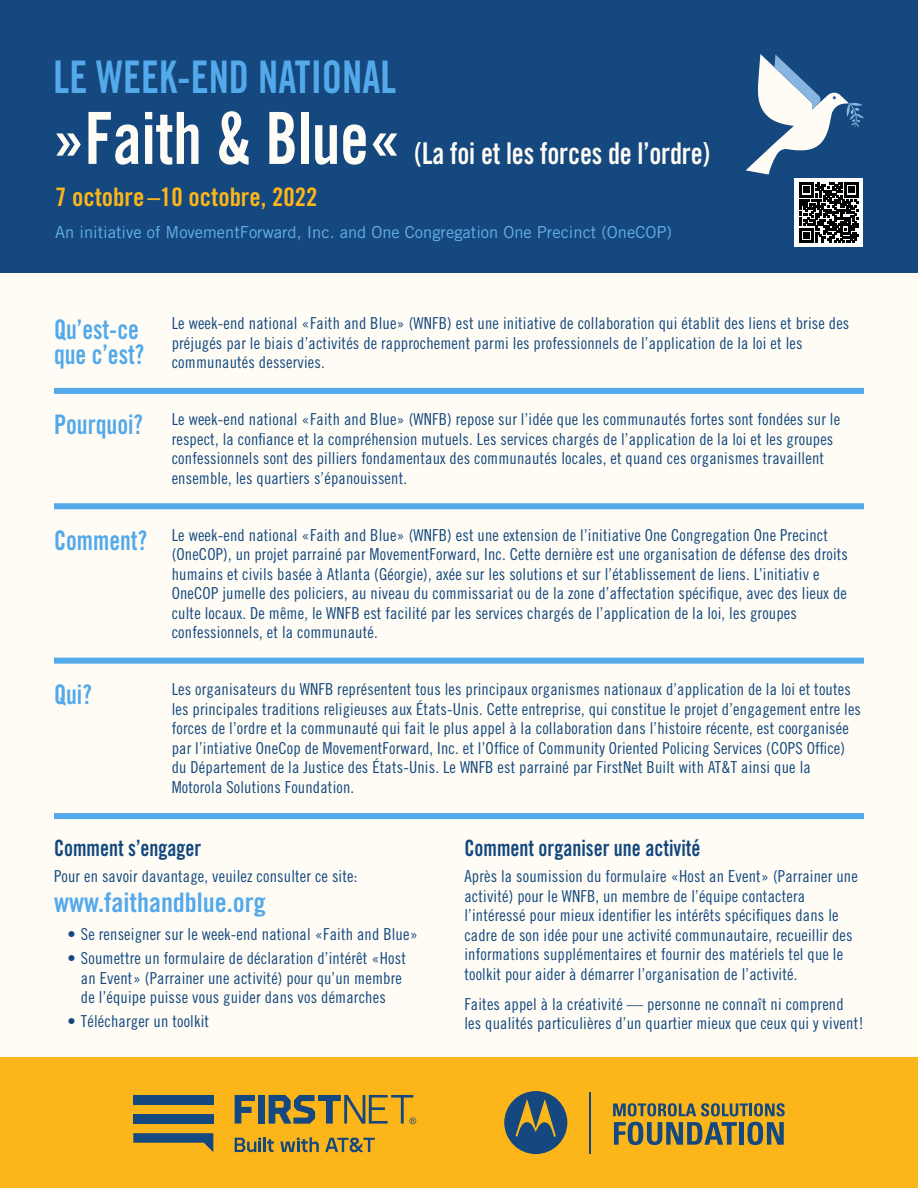
<style>
.page{position:relative;width:918px;height:1188px;background:#fff}
.page>*{position:absolute;margin:0;border:0;box-sizing:border-box;transform-origin:0 0}
.t1{font:72px "Trade Gothic Bold Cond Twenty";letter-spacing:-.005em;color:#fefcf5;scale:.9 1}
.t2{font:45px "Trade Gothic Bold Cond Twenty";color:#53a9ea;scale:.9 1}
.t3{font:30px "Trade Gothic Bold Cond Twenty";letter-spacing:-.005em;color:#fefcf5;scale:.9 1}
.t4{font:27px/25.5px "Trade Gothic Bold Cond Twenty";color:#53a9ea;scale:.9 1}
.t5{font:27px "Trade Gothic Bold Cond Twenty";color:#53a9ea}
.t6{font:25.5px "Trade Gothic Bold Cond Twenty";color:#fdb61a}
.t7{font:22.5px "Trade Gothic Bold Cond Twenty";color:#14487e;scale:.9 1}
.t8{font:16.5px/19.5px "Trade Gothic Cond Eighteen";letter-spacing:.01em;color:#14487e}
.t9{font:16.5px "Trade Gothic";color:#64b1ec}
.s1{font-family:"Trade Gothic Bold Cond Twenty";font-size:27px;color:#53a9ea}
</style>
<div class="page">
<div style="left:0;top:0;width:918px;height:274px;background:#14487e"></div>
<div style="left:0;top:273px;width:918px;height:915px;background:#fefcf5"></div>
<div style="left:0;top:1057px;width:918px;height:131px;background:#fdb61a"></div>
<svg style="left:504px;top:1091px;width:63px;height:63px"></svg>
<svg style="left:613px;top:1103px;width:172px;height:13px"></svg>
<svg style="left:614px;top:1122px;width:123px;height:23px"></svg>
<div style="left:739px;top:1122px;width:5px;height:23px;background:#14487e"></div>
<svg style="left:748px;top:1122px;width:36px;height:23px"></svg>
<hr style="left:589px;top:1092px;width:2px;height:61px;background:#14487e">
<svg style="left:133px;top:1133px;width:80px;height:19px"></svg>
<div style="left:133px;top:1114px;width:80px;height:10px;background:#14487e"></div>
<div style="left:133px;top:1095px;width:80px;height:9px;background:#14487e"></div>
<svg style="left:235px;top:1095px;width:20px;height:29px"></svg>
<div style="left:258px;top:1095px;width:7px;height:29px;background:#14487e"></div>
<svg style="left:325px;top:1138px;width:50px;height:14px"></svg>
<svg style="left:280px;top:1137px;width:39px;height:15px"></svg>
<svg style="left:235px;top:1137px;width:39px;height:15px"></svg>
<svg style="left:269px;top:1095px;width:147px;height:29px"></svg>
<svg style="left:746px;top:54px;width:118px;height:121px"></svg>
<div style="left:795px;top:178px;width:68px;height:69px;background:#fff"></div>
<svg style="left:799px;top:183px;width:60px;height:59px"></svg>
<div style="left:54px;top:388px;width:810px;height:6px;background:#53a9ea"></div>
<div style="left:54px;top:503px;width:810px;height:6px;background:#53a9ea"></div>
<div style="left:54px;top:658px;width:810px;height:6px;background:#53a9ea"></div>
<div style="left:54px;top:813px;width:810px;height:6px;background:#53a9ea"></div>
<h2 class="t2" style="left:54px;top:50px;width:382px">LE WEEK-END NATIONAL</h2>
<h1 class="t1" style="left:52px;top:95px;width:389px">»Faith &amp; Blue«</h1>
<h3 class="t3" style="left:415px;top:135px;width:330px">(La foi et les forces de l’ordre)</h3>
<h3 class="t6" style="left:55px;top:181px;width:264px">7 octobre –10 octobre, 2022</h3>
<p class="t9" style="left:55px;top:222px;width:618px">An initiative of MovementForward, Inc. and One Congregation One Precinct (OneCOP)</p>
<h3 class="t4" style="left:54px;top:316px;width:102px">Qu’est-ce que c’est?</h3>
<p class="t8" style="left:172px;top:314px;width:679px">Le week-end national «Faith and Blue» (WNFB) est une initiative de collaboration qui établit des liens et brise des préjugés par le biais d’activités de rapprochement parmi les professionnels de l’application de la loi et les communautés desservies.</p>
<p class="t8" style="left:172px;top:409px;width:670px;text-indent:-118px"><span class="s1">Pourquoi?</span> Le week-end national «Faith and Blue» (WNFB) repose sur l’idée que les communautés fortes sont fondées sur le respect, la confiance et la compréhension mutuels. Les services chargés de l’application de la loi et les groupes confessionnels sont des pilliers fondamentaux des communautés locales, et quand ces organismes travaillent ensemble, les quartiers s’épanouissent.</p>
<p class="t8" style="left:172px;top:525px;width:678px;text-indent:-118px"><span class="s1">Comment?</span> Le week-end national «Faith and Blue» (WNFB) est une extension de l’initiative One Congregation One Precinct (OneCOP), un projet parrainé par MovementForward, Inc. Cette dernière est une organisation de défense des droits humains et civils basée à Atlanta (Géorgie), axée sur les solutions et sur l’établissement de liens. L’initiativ e OneCOP jumelle des policiers, au niveau du commissariat ou de la zone d’affectation spécifique, avec des lieux de culte locaux. De même, le WNFB est facilité par les services chargés de l’application de la loi, les groupes confessionnels, et la communauté.</p>
<h3 class="t4" style="left:54px;top:682px;width:43px">Qui?</h3>
<p class="t8" style="left:172px;top:679px;width:691px">Les organisateurs du WNFB représentent tous les principaux organismes nationaux d’application de la loi et toutes les principales traditions religieuses aux États-Unis. Cette entreprise, qui constitue le projet d’engagement entre les forces de l’ordre et la communauté qui fait le plus appel à la collaboration dans l’histoire récente, est coorganisée par l’intiative OneCop de MovementForward, Inc. et l’Office of Community Oriented Policing Services (COPS Office) du Département de la Justice des États-Unis. Le WNFB est parrainé par FirstNet Built with AT&amp;T ainsi que la Motorola Solutions Foundation.</p>
<h3 class="t7" style="left:54px;top:834px;width:165px">Comment s’engager</h3>
<p class="t8" style="left:54px;top:866px;width:305px">Pour en savoir davantage, veuilez consulter ce site:</p>
<h3 class="t5" style="left:54px;top:886px;width:213px">www.faithandblue.org</h3>
<p class="t8" style="left:68px;top:925px;width:352px">• Se renseigner sur le week-end national «Faith and Blue»</p>
<p class="t8" style="left:68px;top:948px;width:340px;text-align:center">• Soumettre un formulaire de déclaration d’intérêt «Host an Event» (Parrainer une activité) pour qu’un membre de l’équipe puisse vous guider dans vos démarches</p>
<p class="t8" style="left:68px;top:1011px;width:143px">• Télécharger un toolkit</p>
<h3 class="t7" style="left:464px;top:834px;width:264px">Comment organiser une activité</h3>
<p class="t8" style="left:464px;top:866px;width:395px">Après la soumission du formulaire «Host an Event» (Parrainer une activité) pour le WNFB, un membre de l’équipe contactera l’intéressé pour mieux identifier les intérêts spécifiques dans le cadre de son idée pour une activité communautaire, recueillir des informations supplémentaires et fournir des matériels tel que le toolkit pour aider à démarrer l’organisation de l’activité.</p>
<p class="t8" style="left:464px;top:994px;width:401px">Faites appel à la créativité — personne ne connaît ni comprend les qualités particulières d’un quartier mieux que ceux qui y vivent!</p>
</div>
